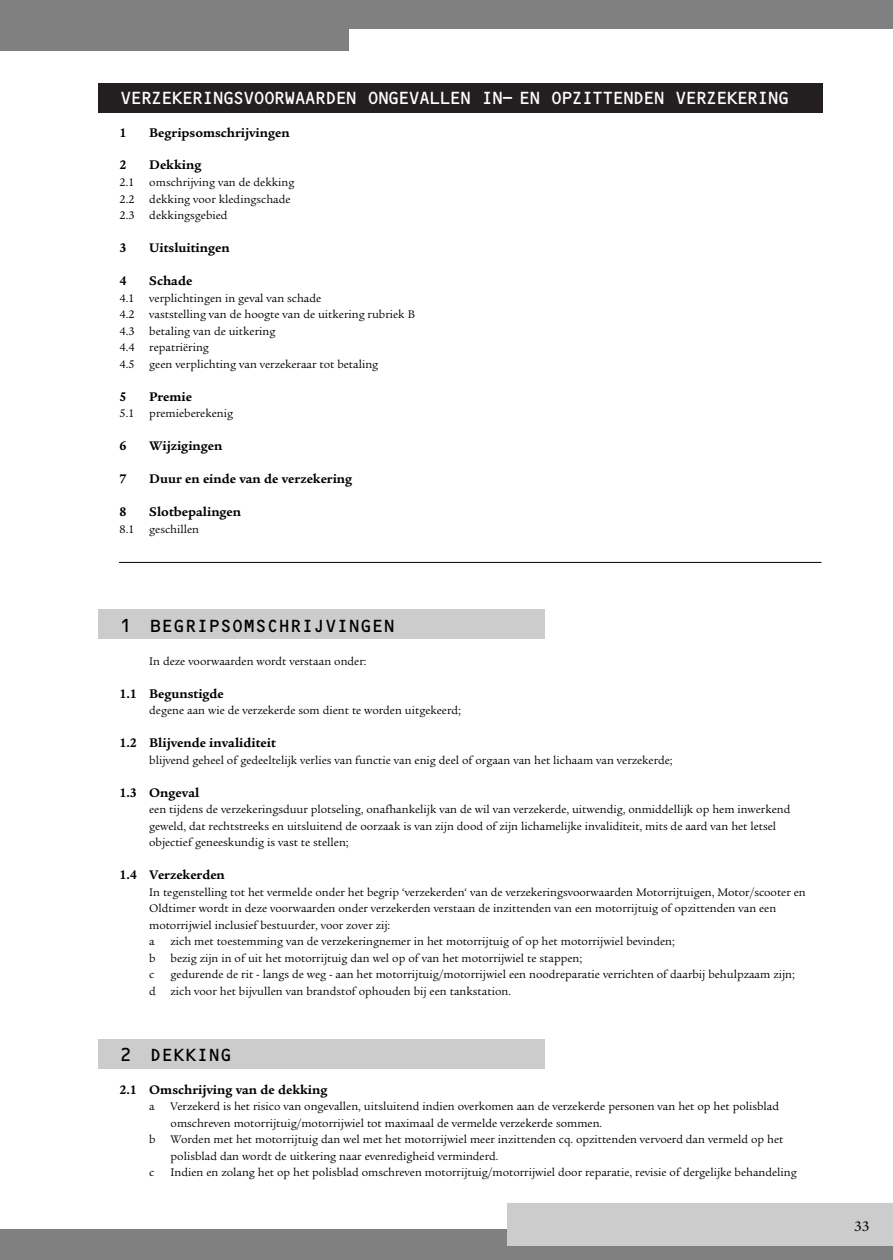
<style>
.page{position:relative;width:893px;height:1260px;background:#fff}
.page>*{position:absolute;margin:0;border:0;box-sizing:border-box;transform-origin:0 0}
.t1{font:18px "OCRB";letter-spacing:-.15em;color:#fff}
.t2{font:18px "OCRB";letter-spacing:-.07em;color:#000}
.t3{font:15px "Legacy Serif";color:#000}
.t4{font:700 13.5px "Legacy Serif";color:#000}
.t5{font:12px/16.5px "Legacy Serif";color:#000}
</style>
<div class="page">
<div style="left:98px;top:83px;width:725px;height:30px;background:#231f20"></div>
<div style="left:98px;top:610px;width:447px;height:29px;background:#ccc"></div>
<div style="left:98px;top:1039px;width:447px;height:30px;background:#ccc"></div>
<div style="left:0;top:1229px;width:892px;height:31px;background:#808080"></div>
<div style="left:0;top:0;width:349px;height:51px;background:#808080"></div>
<div style="left:0;top:0;width:892px;height:29px;background:#808080"></div>
<div style="left:506px;top:1203px;width:386px;height:42px;background:#ccc"></div>
<hr style="left:119px;top:562px;width:702px;height:1px;background:#000">
<h1 class="t1" style="left:119px;top:90px;width:672px">VERZEKERINGSVOORWAARDEN ONGEVALLEN IN- EN OPZITTENDEN VERZEKERING</h1>
<p class="t4" style="left:119px;top:127px;width:9px">1</p>
<p class="t4" style="left:149px;top:127px;width:142px">Begripsomschrijvingen</p>
<p class="t4" style="left:119px;top:160px;width:9px">2</p>
<p class="t4" style="left:149px;top:160px;width:54px">Dekking</p>
<p class="t5" style="left:119px;top:175px;width:176px">2.1 omschrijving van de dekking<br>2.2 dekking voor kledingschade<br>2.3 dekkingsgebied</p>
<p class="t4" style="left:119px;top:242px;width:9px">3</p>
<p class="t4" style="left:149px;top:242px;width:82px">Uitsluitingen</p>
<p class="t4" style="left:119px;top:275px;width:9px">4</p>
<p class="t4" style="left:149px;top:275px;width:44px">Schade</p>
<p class="t5" style="left:119px;top:291px;width:297px">4.1 verplichtingen in geval van schade<br>4.2 vaststelling van de hoogte van de uitkering rubriek B 4.3 betaling van de uitkering<br>4.4 repatriëring<br>4.5 geen verplichting van verzekeraar tot betaling</p>
<p class="t4" style="left:119px;top:391px;width:9px">5</p>
<p class="t4" style="left:149px;top:391px;width:44px">Premie</p>
<p class="t5" style="left:119px;top:406px;width:115px">5.1 premieberekenig</p>
<p class="t4" style="left:119px;top:440px;width:9px">6</p>
<p class="t4" style="left:149px;top:440px;width:75px">Wijzigingen</p>
<p class="t4" style="left:119px;top:473px;width:9px">7</p>
<p class="t4" style="left:149px;top:473px;width:204px">Duur en einde van de verzekering</p>
<p class="t4" style="left:119px;top:506px;width:9px">8</p>
<p class="t4" style="left:149px;top:506px;width:93px">Slotbepalingen</p>
<p class="t5" style="left:119px;top:522px;width:81px">8.1 geschillen</p>
<h1 class="t2" style="left:119px;top:618px;width:278px">1 BEGRIPSOMSCHRIJVINGEN</h1>
<p class="t5" style="left:149px;top:654px;width:219px">In deze voorwaarden wordt verstaan onder:</p>
<p class="t4" style="left:119px;top:688px;width:106px">1.1 Begunstigde</p>
<p class="t5" style="left:149px;top:703px;width:313px">degene aan wie de verzekerde som dient te worden uitgekeerd;</p>
<p class="t4" style="left:119px;top:737px;width:158px">1.2 Blijvende invaliditeit</p>
<p class="t5" style="left:149px;top:753px;width:524px">blijvend geheel of gedeeltelijk verlies van functie van enig deel of orgaan van het lichaam van verzekerde;</p>
<p class="t4" style="left:119px;top:787px;width:81px">1.3 Ongeval</p>
<p class="t5" style="left:149px;top:802px;width:642px">een tijdens de verzekeringsduur plotseling, onafhankelijk van de wil van verzekerde, uitwendig, onmiddellijk op hem inwerkend geweld, dat rechtstreeks en uitsluitend de oorzaak is van zijn dood of zijn lichamelijke invaliditeit, mits de aard van het letsel objectief geneeskundig is vast te stellen;</p>
<p class="t4" style="left:119px;top:869px;width:107px">1.4 Verzekerden</p>
<p class="t5" style="left:149px;top:885px;width:658px">In tegenstelling tot het vermelde onder het begrip ‘verzekerden‘ van de verzekeringsvoorwaarden Motorrijtuigen, Motor/scooter en Oldtimer wordt in deze voorwaarden onder verzekerden verstaan de inzittenden van een motorrijtuig of opzittenden van een motorrijwiel inclusief bestuurder, voor zover zij:<br>a</p>
<p class="t5" style="left:149px;top:934px;width:527px;text-indent:21px">zich met toestemming van de verzekeringnemer in het motorrijtuig of op het motorrijwiel bevinden; b bezig zijn in of uit het motorrijtuig dan wel op of van het motorrijwiel te stappen;<br>c</p>
<p class="t5" style="left:149px;top:967px;width:647px;text-indent:21px">gedurende de rit - langs de weg - aan het motorrijtuig/motorrijwiel een noodreparatie verrichten of daarbij behulpzaam zijn; d zich voor het bijvullen van brandstof ophouden bij een tankstation.</p>
<h1 class="t2" style="left:119px;top:1047px;width:114px">2 DEKKING</h1>
<p class="t4" style="left:119px;top:1084px;width:209px">2.1 Omschrijving van de dekking</p>
<p class="t5" style="left:149px;top:1099px;width:7px">a</p>
<p class="t5" style="left:170px;top:1099px;width:610px">Verzekerd is het risico van ongevallen, uitsluitend indien overkomen aan de verzekerde personen van het op het polisblad</p>
<p class="t5" style="left:170px;top:1116px;width:433px">omschreven motorrijtuig/motorrijwiel tot maximaal de vermelde verzekerde sommen.</p>
<p class="t5" style="left:149px;top:1132px;width:635px">b Worden met het motorrijtuig dan wel met het motorrijwiel meer inzittenden cq. opzittenden vervoerd dan vermeld op het</p>
<p class="t5" style="left:170px;top:1149px;width:329px">polisblad dan wordt de uitkering naar evenredigheid verminderd.</p>
<p class="t5" style="left:149px;top:1165px;width:7px">c</p>
<p class="t5" style="left:170px;top:1165px;width:627px">Indien en zolang het op het polisblad omschreven motorrijtuig/motorrijwiel door reparatie, revisie of dergelijke behandeling</p>
<p class="t3" style="left:854px;top:1220px;width:17px">33</p>
</div>
